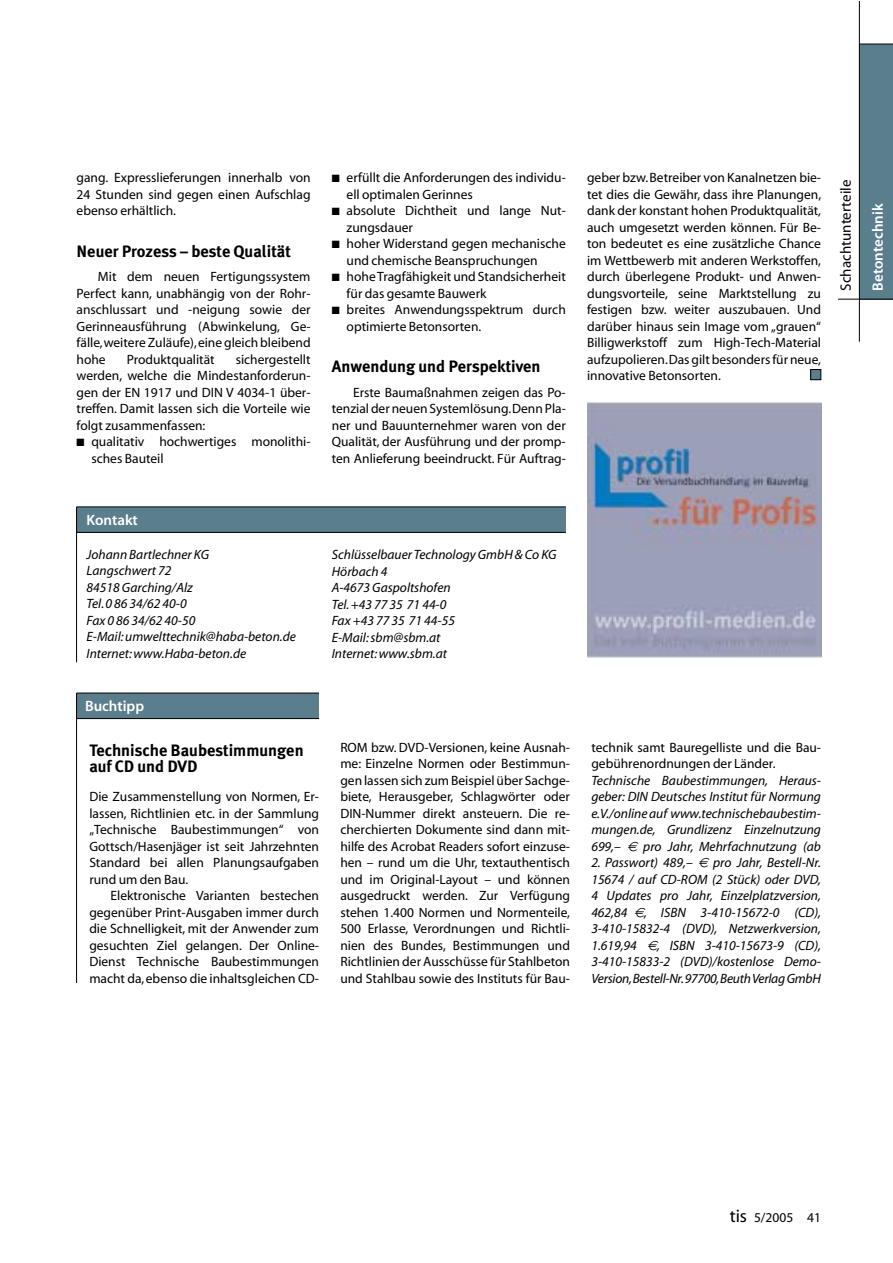
<style>
.page{position:relative;width:893px;height:1263px;background:#fff}
.page>*{position:absolute;margin:0;border:0;box-sizing:border-box;transform-origin:0 0}
.t1{font:700 16.5px/16.5px "Meta Plus";color:#000}
.t2{font:15px "Myriad MM 565 600";color:#fff}
.t3{font:15px "Myriad MM 406 600";color:#000}
.t4{font:13.5px/16.5px "Myriad MM 406 600";color:#000;text-align:justify}
.t5{font:13.5px/16.5px "Myriad MM It 406 600";color:#000}
.s1{font-family:"Euro Logo";font-style:italic}
.s2{font-size:18px}
</style>
<div class="page">
<div style="left:859px;top:44px;width:33px;height:255px;background:#5b7e8c"></div>
<hr style="left:838px;top:299px;width:54px;height:1px;background:#000">
<hr style="left:859px;top:44px;width:33px;height:1px;background:#000">
<hr style="left:859px;top:2px;width:1px;height:340px;background:#000">
<div style="left:77px;top:507px;width:489px;height:25px;background:#5b7e8c"></div>
<hr style="left:77px;top:506px;width:489px;height:1px;background:#000">
<hr style="left:77px;top:532px;width:489px;height:1px;background:#000">
<hr style="left:76px;top:507px;width:1px;height:155px;background:#000">
<div style="left:77px;top:693px;width:242px;height:26px;background:#5b7e8c"></div>
<hr style="left:77px;top:693px;width:242px;height:1px;background:#000">
<hr style="left:77px;top:718px;width:242px;height:1px;background:#000">
<hr style="left:76px;top:693px;width:1px;height:290px;background:#000">
<img style="left:587px;top:402px;width:234px;height:256px">
<div style="left:810px;top:370px;width:10px;height:10px;background:#5b7e8c"></div>
<div style="left:810px;top:369px;width:11px;height:11px;border:1px solid #000"></div>
<p class="t4" style="left:77px;top:171px;width:235px">gang. Expresslieferungen innerhalb von 24 Stunden sind gegen einen Aufschlag ebenso erhältlich.</p>
<p class="t1" style="left:77px;top:244px;width:216px">Neuer Prozess – beste Qualität</p>
<p class="t4" style="left:77px;top:270px;width:235px;text-indent:21px">Mit dem neuen Fertigungssystem Perfect kann, unabhängig von der Rohr&shy;anschlussart und -neigung sowie der Gerinneausführung (Abwinkelung, Ge&shy;fälle,weitere Zuläufe),eine gleich bleibend hohe</p>
<p class="t4" style="left:77px;top:352px;width:235px;text-indent:159px">sichergestellt werden, welche die Mindestanforderun&shy;gen der EN 1917 und DIN V 4034-1 über&shy;treffen. Damit lassen sich die Vorteile wie folgt zusammenfassen:</p>
<p class="t4" style="left:91px;top:435px;width:221px;text-indent:-15px">■ qualitativ hochwertiges monolithi&shy;sches Bauteil</p>
<p class="t4" style="left:127px;top:352px;width:89px">Produktqualität</p>
<p class="t4" style="left:346px;top:171px;width:221px;text-indent:-15px">■ erfüllt die Anforderungen des individu&shy;ell optimalen Gerinnes</p>
<p class="t4" style="left:346px;top:204px;width:221px;text-indent:-15px">■ absolute Dichtheit und lange Nut&shy;zungsdauer</p>
<p class="t4" style="left:346px;top:237px;width:221px;text-indent:-15px">■ hoher Widerstand gegen mechanische und chemische Beanspruchungen</p>
<p class="t4" style="left:346px;top:270px;width:221px;text-indent:-15px">■ hohe Tragfähigkeit und Standsicherheit für das gesamte Bauwerk</p>
<p class="t4" style="left:346px;top:303px;width:221px;text-indent:-15px">■ breites Anwendungsspektrum durch optimierte Betonsorten.</p>
<p class="t1" style="left:332px;top:360px;width:210px">Anwendung und Perspektiven</p>
<p class="t4" style="left:332px;top:385px;width:235px;text-indent:21px">Erste Baumaßnahmen zeigen das Po&shy;tenzial der neuen Systemlösung.Denn Pla&shy;ner und Bauunternehmer waren von der Qualität, der Ausführung und der promp&shy;ten Anlieferung beeindruckt. Für Auftrag-</p>
<p class="t4" style="left:587px;top:171px;width:235px">geber bzw.Betreiber von Kanalnetzen bie&shy;tet dies die Gewähr, dass ihre Planungen, dank der konstant hohen Produktqualität, auch umgesetzt werden können. Für Be&shy;ton bedeutet es eine zusätzliche Chance im Wettbewerb mit anderen Werkstoffen, durch überlegene Produkt- und Anwen&shy;dungsvorteile, seine Marktstellung zu festigen bzw. weiter auszubauen. Und darüber hinaus sein Image vom „grauen“ Billigwerkstoff zum High-Tech-Material aufzupolieren.Das gilt besonders für neue, innovative Betonsorten.</p>
<p class="t3" style="left:840px;top:291px;width:112px;rotate:-90deg">Schachtunterteile</p>
<p class="t2" style="left:87px;top:514px;width:53px">Kontakt</p>
<p class="t5" style="left:87px;top:547px;width:211px">Johann Bartlechner KG<br>Langschwert 72<br>84518 Garching/Alz<br>Tel.0 86 34/62 40-0<br>Fax 0 86 34/62 40-50<br>E-Mail: umwelttechnik@haba-beton.de<br>Internet: www.Haba-beton.de</p>
<p class="t5" style="left:332px;top:548px;width:226px">Schlüsselbauer Technology GmbH &amp; Co KG<br>Hörbach 4<br>A-4673 Gaspoltshofen<br>Tel.+43 77 35 71 44-0<br>Fax +43 77 35 71 44-55<br>E-Mail: sbm@sbm.at<br>Internet: www.sbm.at</p>
<p class="t2" style="left:85px;top:700px;width:61px">Buchtipp</p>
<p class="t1" style="left:89px;top:744px;width:216px">Technische Baubestimmungen auf CD und DVD</p>
<p class="t4" style="left:89px;top:790px;width:231px">Die Zusammenstellung von Normen, Er&shy;lassen, Richtlinien etc. in der Sammlung „Technische Baubestimmungen“ von Gottsch/Hasenjäger ist seit Jahrzehnten Standard bei allen Planungsaufgaben rund um den Bau.</p>
<p class="t4" style="left:89px;top:889px;width:231px;text-indent:21px">Elektronische Varianten bestechen gegenüber Print-Ausgaben immer durch die Schnelligkeit, mit der Anwender zum gesuchten Ziel gelangen. Der Online-Dienst Technische Baubestimmungen macht da,ebenso die inhaltsgleichen CD-</p>
<p class="t4" style="left:340px;top:740px;width:231px">ROM bzw. DVD-Versionen, keine Ausnah&shy;me: Einzelne Normen oder Bestimmun&shy;gen lassen sich zum Beispiel über Sachge&shy;biete, Herausgeber, Schlagwörter oder DIN-Nummer direkt ansteuern. Die re&shy;cherchierten Dokumente sind dann mit&shy;hilfe des Acrobat Readers sofort einzuse&shy;hen – rund um die Uhr, textauthentisch und im Original-Layout – und können ausgedruckt werden. Zur Verfügung stehen 1.400 Normen und Normenteile, 500 Erlasse, Verordnungen und Richtli&shy;nien des Bundes, Bestimmungen und Richtlinien der Ausschüsse für Stahlbeton und Stahlbau sowie des Instituts für Bau-</p>
<p class="t4" style="left:591px;top:740px;width:231px">technik samt Bauregelliste und die Bau&shy;gebührenordnungen der Länder.</p>
<p class="t5" style="left:591px;top:773px;width:231px;text-align:justify">Technische Baubestimmungen, Heraus&shy;geber: DIN Deutsches Institut für Normung e.V./online auf www.technischebaubestim&shy;mungen.de, Grundlizenz Einzelnutzung 699,– <span class="s1">7</span> pro Jahr, Mehrfachnutzung (ab</p>
<p class="t5" style="left:591px;top:856px;width:231px;text-align:justify">2. Passwort) 489,– <span class="s1">7</span> pro Jahr, Bestell-Nr.<br>15674 / auf CD-ROM (2 Stück) oder DVD, 4 Updates pro Jahr, Einzelplatzversion, 462,84 <span class="s1">7</span>, ISBN 3-410-15672-0 (CD), 3-410-15832-4 (DVD), Netzwerkversion, 1.619,94 <span class="s1">7</span>, ISBN 3-410-15673-9 (CD), 3-410-15833-2 (DVD)/kostenlose Demo-Version,Bestell-Nr.97700,Beuth Verlag GmbH</p>
<p class="t2" style="left:872px;top:291px;width:88px;rotate:-90deg">Betontechnik</p>
<p class="t4" style="left:729px;top:1210px;width:93px"><span class="s2">tis</span> 5/2005 41</p>
</div>
